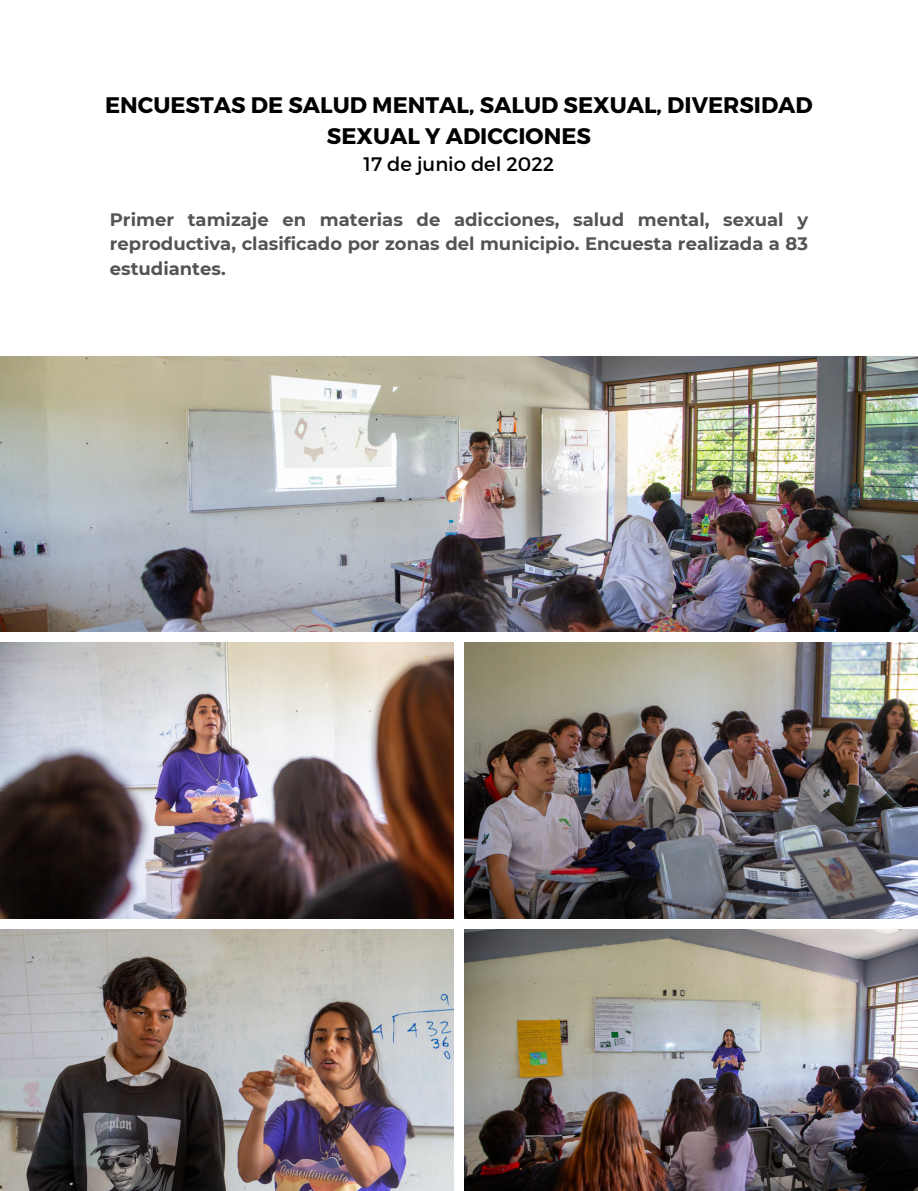
<style>
.page{position:relative;width:918px;height:1191px;background:#fff}
.page>*{position:absolute;margin:0;border:0;box-sizing:border-box;transform-origin:0 0}
.t1{font:700 22.5px/30.3px "Montserrat";color:#000;text-align:center}
.t2{font:19.5px "Montserrat";color:#000}
.t3{font:700 18px/24.8px "Montserrat";color:#545454;text-align:justify}
</style>
<div class="page">
<img style="left:0;top:357px;width:918px;height:274px">
<img style="left:0;top:642px;width:453px;height:276px">
<img style="left:464px;top:642px;width:454px;height:276px">
<img style="left:0;top:929px;width:453px;height:261px">
<img style="left:464px;top:929px;width:454px;height:261px">
<p class="t1" style="left:105px;top:89px;width:709px">ENCUESTAS DE SALUD MENTAL, SALUD SEXUAL, DIVERSIDAD<br>SEXUAL Y ADICCIONES</p>
<p class="t2" style="left:364px;top:151px;width:192px">17 de junio del 2022</p>
<p class="t3" style="left:110px;top:207px;width:700px">Primer tamizaje en materias de adicciones, salud mental, sexual y reproductiva, clasificado por zonas del municipio. Encuesta realizada a 83 estudiantes.</p>
</div>
